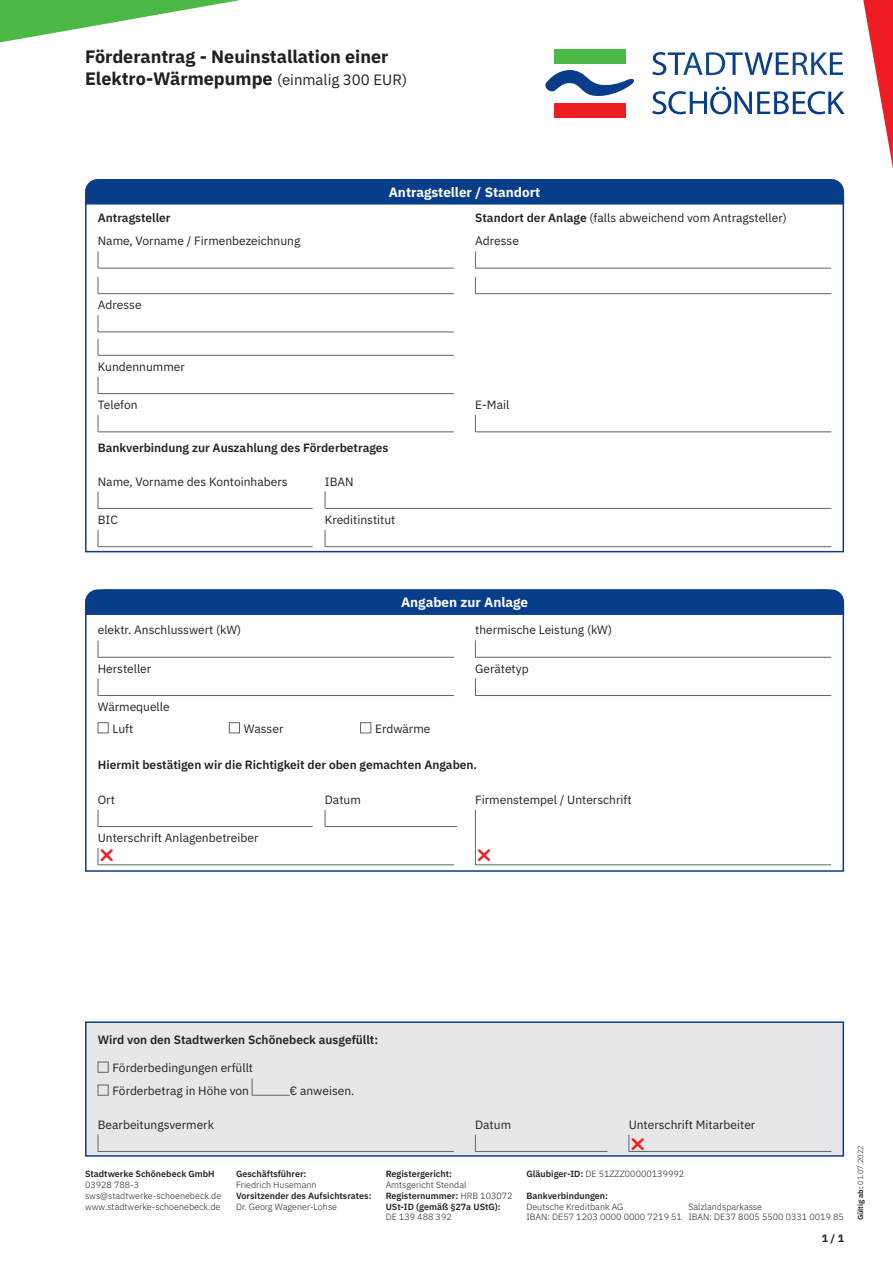
<style>
.page{position:relative;width:893px;height:1263px;background:#fff}
.page>*{position:absolute;margin:0;border:0;box-sizing:border-box;transform-origin:0 0}
.t1{font:700 18px/21.6px "IBM Plex Sans";color:#231f20}
.t2{font:700 13.5px "IBM Plex Sans";color:#fff}
.t3{font:12px/23px "IBM Plex Sans";color:#231f20}
.t4{font:600 12px "IBM Plex Sans";color:#231f20}
.t5{font:700 10.5px "IBM Plex Sans";color:#231f20}
.t6{font:300 9px/10.8px "IBM Plex Sans";color:#231f20}
.t7{font:600 9px/10.8px "IBM Plex Sans";color:#231f20}
.t8{font:300 7.5px "IBM Plex Sans";color:#231f20}
.s1{font-weight:400;font-size:15px}
.s2{font-weight:600}
.s3{font-weight:300}
</style>
<div class="page">
<div style="left:85px;top:1021px;width:759px;height:136px;background:#e6e7e9;border:2px solid #083e89"></div>
<svg style="left:863px;top:0;width:30px;height:168px"></svg>
<svg style="left:0;top:0;width:240px;height:42px"></svg>
<div style="left:555px;top:49px;width:71px;height:14px;background:#4cb848"></div>
<div style="left:555px;top:103px;width:71px;height:15px;background:#ee1d23"></div>
<svg style="left:652px;top:52px;width:191px;height:23px"></svg>
<svg style="left:652px;top:87px;width:193px;height:27px"></svg>
<svg style="left:545px;top:70px;width:89px;height:26px"></svg>
<svg style="left:85px;top:205px;width:760px;height:348px"></svg>
<div style="left:85px;top:179px;width:760px;height:26px;background:#083e89"></div>
<svg style="left:98px;top:251px;width:1px;height:17px"></svg>
<hr style="left:98px;top:268px;width:356px;height:1px;background:#636366">
<svg style="left:475px;top:251px;width:1px;height:17px"></svg>
<hr style="left:476px;top:268px;width:355px;height:1px;background:#636366">
<svg style="left:98px;top:315px;width:1px;height:17px"></svg>
<hr style="left:98px;top:332px;width:356px;height:1px;background:#636366">
<svg style="left:98px;top:338px;width:1px;height:17px"></svg>
<hr style="left:98px;top:355px;width:356px;height:1px;background:#636366">
<svg style="left:98px;top:277px;width:1px;height:16px"></svg>
<hr style="left:98px;top:293px;width:356px;height:1px;background:#636366">
<svg style="left:475px;top:277px;width:1px;height:17px"></svg>
<hr style="left:476px;top:293px;width:355px;height:1px;background:#636366">
<svg style="left:98px;top:415px;width:1px;height:17px"></svg>
<hr style="left:98px;top:432px;width:356px;height:1px;background:#636366">
<svg style="left:98px;top:377px;width:1px;height:16px"></svg>
<hr style="left:98px;top:393px;width:356px;height:1px;background:#636366">
<svg style="left:475px;top:415px;width:1px;height:17px"></svg>
<hr style="left:476px;top:432px;width:355px;height:1px;background:#636366">
<svg style="left:85px;top:589px;width:760px;height:283px"></svg>
<svg style="left:98px;top:679px;width:1px;height:16px"></svg>
<hr style="left:98px;top:695px;width:356px;height:1px;background:#636366">
<svg style="left:98px;top:640px;width:1px;height:17px"></svg>
<hr style="left:98px;top:657px;width:356px;height:1px;background:#636366">
<svg style="left:475px;top:679px;width:1px;height:17px"></svg>
<hr style="left:476px;top:695px;width:355px;height:1px;background:#636366">
<svg style="left:475px;top:640px;width:1px;height:17px"></svg>
<hr style="left:476px;top:657px;width:355px;height:1px;background:#636366">
<div style="left:98px;top:722px;width:10px;height:11px;border:1px solid #636366"></div>
<div style="left:229px;top:722px;width:11px;height:11px;border:1px solid #636366"></div>
<div style="left:360px;top:722px;width:11px;height:11px;border:1px solid #636366"></div>
<hr style="left:475px;top:810px;width:1px;height:55px;background:#636366">
<hr style="left:476px;top:864px;width:355px;height:1px;background:#636366">
<hr style="left:98px;top:864px;width:356px;height:1px;background:#636366">
<svg style="left:98px;top:810px;width:1px;height:16px"></svg>
<hr style="left:98px;top:826px;width:215px;height:1px;background:#636366">
<svg style="left:325px;top:810px;width:1px;height:16px"></svg>
<hr style="left:325px;top:826px;width:132px;height:1px;background:#636366">
<svg style="left:98px;top:492px;width:1px;height:16px"></svg>
<hr style="left:98px;top:508px;width:215px;height:1px;background:#636366">
<svg style="left:98px;top:530px;width:1px;height:16px"></svg>
<hr style="left:98px;top:546px;width:215px;height:1px;background:#636366">
<svg style="left:325px;top:492px;width:1px;height:16px"></svg>
<hr style="left:325px;top:508px;width:506px;height:1px;background:#636366">
<svg style="left:325px;top:530px;width:1px;height:16px"></svg>
<hr style="left:325px;top:546px;width:506px;height:1px;background:#636366">
<svg style="left:98px;top:1134px;width:1px;height:17px"></svg>
<hr style="left:98px;top:1151px;width:356px;height:1px;background:#636366">
<svg style="left:475px;top:1134px;width:1px;height:17px"></svg>
<hr style="left:475px;top:1151px;width:132px;height:1px;background:#636366">
<hr style="left:629px;top:1151px;width:202px;height:1px;background:#636366">
<svg style="left:252px;top:1078px;width:1px;height:17px"></svg>
<hr style="left:252px;top:1095px;width:38px;height:1px;background:#636366">
<svg style="left:98px;top:848px;width:15px;height:17px"></svg>
<svg style="left:478px;top:849px;width:12px;height:12px"></svg>
<svg style="left:629px;top:1134px;width:1px;height:17px"></svg>
<h1 class="t1" style="left:85px;top:44px;width:323px">Förderantrag - Neuinstallation einer<br>Elektro-Wärmepumpe <span class="s1">(einmalig 300 EUR)</span></h1>
<p class="t4" style="left:98px;top:209px;width:74px">Antragsteller</p>
<p class="t2" style="left:389px;top:182px;width:153px">Antragsteller / Standort</p>
<p class="t3" style="left:475px;top:206px;width:313px"><span class="s2">Standort der Anlage</span> (falls abweichend vom Antragsteller)</p>
<p class="t3" style="left:98px;top:229px;width:204px">Name, Vorname / Firmenbezeichnung</p>
<p class="t3" style="left:475px;top:229px;width:45px">Adresse</p>
<p class="t3" style="left:98px;top:292px;width:45px">Adresse</p>
<p class="t3" style="left:98px;top:354px;width:89px">Kundennummer</p>
<p class="t3" style="left:98px;top:392px;width:41px">Telefon</p>
<p class="t4" style="left:98px;top:438px;width:292px">Bankverbindung zur Auszahlung des Förderbetrages</p>
<p class="t3" style="left:98px;top:469px;width:191px">Name, Vorname des Kontoinhabers</p>
<p class="t3" style="left:98px;top:507px;width:22px">BIC</p>
<p class="t3" style="left:325px;top:507px;width:72px">Kreditinstitut</p>
<p class="t3" style="left:325px;top:469px;width:30px">IBAN</p>
<p class="t3" style="left:475px;top:392px;width:36px">E-Mail</p>
<p class="t3" style="left:98px;top:618px;width:145px">elektr. Anschlusswert (kW)</p>
<p class="t3" style="left:98px;top:656px;width:55px">Hersteller</p>
<p class="t3" style="left:98px;top:694px;width:73px">Wärmequelle</p>
<p class="t2" style="left:401px;top:592px;width:129px">Angaben zur Anlage</p>
<p class="t3" style="left:475px;top:618px;width:138px">thermische Leistung (kW)</p>
<p class="t3" style="left:475px;top:656px;width:55px">Gerätetyp</p>
<p class="t3" style="left:113px;top:716px;width:22px">Luft</p>
<p class="t3" style="left:244px;top:716px;width:41px">Wasser</p>
<p class="t3" style="left:375px;top:716px;width:57px">Erdwärme</p>
<p class="t4" style="left:98px;top:755px;width:381px">Hiermit bestätigen wir die Richtigkeit der oben gemachten Angaben.</p>
<p class="t3" style="left:98px;top:787px;width:19px">Ort</p>
<p class="t3" style="left:325px;top:787px;width:37px">Datum</p>
<p class="t3" style="left:98px;top:825px;width:162px">Unterschrift Anlagenbetreiber</p>
<p class="t3" style="left:475px;top:787px;width:158px">Firmenstempel / Unterschrift</p>
<p class="t4" style="left:98px;top:1030px;width:282px">Wird von den Stadtwerken Schönebeck ausgefüllt:</p>
<p class="t3" style="left:113px;top:1056px;width:142px">Förderbedingungen erfüllt<br>Förderbetrag in Höhe von</p>
<p class="t3" style="left:98px;top:1112px;width:118px">Bearbeitungsvermerk</p>
<p class="t3" style="left:290px;top:1079px;width:66px">€ anweisen.</p>
<p class="t3" style="left:475px;top:1112px;width:37px">Datum</p>
<p class="t3" style="left:629px;top:1112px;width:128px">Unterschrift Mitarbeiter</p>
<p class="t7" style="left:85px;top:1168px;width:131px">Stadtwerke Schönebeck GmbH</p>
<p class="t6" style="left:85px;top:1179px;width:138px">03928 788-3 sws@stadtwerke-schoenebeck.de www.stadtwerke-schoenebeck.de</p>
<p class="t7" style="left:236px;top:1168px;width:72px">Geschäftsführer:</p>
<p class="t6" style="left:236px;top:1179px;width:82px">Friedrich Husemann</p>
<p class="t7" style="left:236px;top:1189px;width:137px">Vorsitzender des Aufsichtsrates:</p>
<p class="t6" style="left:236px;top:1200px;width:103px">Dr. Georg Wagener-Lohse</p>
<p class="t7" style="left:386px;top:1168px;width:68px">Registergericht:</p>
<p class="t7" style="left:386px;top:1179px;width:128px"><span class="s3">Amtsgericht Stendal<br></span>Registernummer: <span class="s3">HRB 103072<br></span>USt-ID (gemäß §27a UStG):</p>
<p class="t6" style="left:386px;top:1211px;width:68px">DE 139 488 392</p>
<p class="t6" style="left:526px;top:1168px;width:159px"><span class="s2">Gläubiger-ID:</span> DE 51ZZZ00000139992</p>
<p class="t7" style="left:526px;top:1189px;width:83px">Bankverbindungen:</p>
<p class="t6" style="left:526px;top:1200px;width:98px">Deutsche Kreditbank AG</p>
<p class="t6" style="left:526px;top:1200px;width:319px;text-indent:162px">Salzlandsparkasse<br>IBAN: DE57 1203 0000 0000 7219 51 IBAN: DE37 8005 5500 0331 0019 85</p>
<p class="t5" style="left:822px;top:1229px;width:24px">1 / 1</p>
<p class="t8" style="left:855px;top:1220px;width:77px;rotate:-90deg"><span class="s2">Gültig ab:</span> 01.07.2022</p>
</div>
